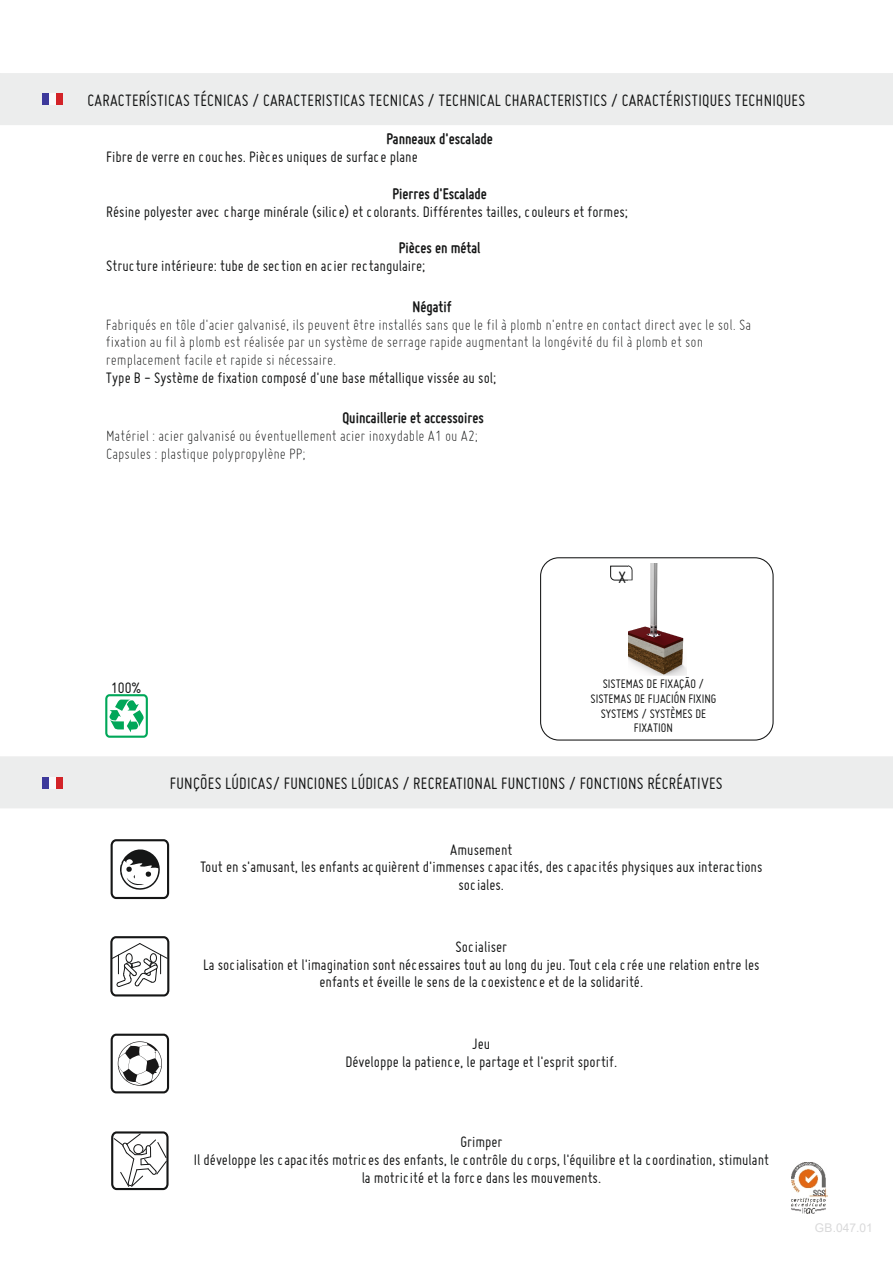
<style>
.page{position:relative;width:893px;height:1263px;background:#fff}
.page>*{position:absolute;margin:0;border:0;box-sizing:border-box;transform-origin:0 0}
.t1{font:300 18px "Miso";letter-spacing:.015em;color:#151616}
.t2{font:18px "Miso";color:#151616}
.t3{font:300 16.5px/17.7px "Miso";color:#151616;text-align:center}
.t4{font:700 16.5px "Miso";color:#151616}
.t5{font:16.5px "Miso";color:#151616}
.t6{font:13.5px/14.5px "Miso";color:#151616;text-align:center}
.t7{font:12px "Arial";color:#d9d9da}
</style>
<div class="page">
<div style="left:0;top:73px;width:893px;height:52px;background:#eceded"></div>
<div style="left:0;top:757px;width:893px;height:51px;background:#eceded"></div>
<div style="left:42px;top:93px;width:7px;height:12px;background:#3d399b"></div>
<div style="left:49px;top:93px;width:7px;height:12px;background:#faf9fa"></div>
<div style="left:56px;top:93px;width:7px;height:12px;background:#d32328"></div>
<div style="left:42px;top:777px;width:7px;height:12px;background:#3d399b"></div>
<div style="left:49px;top:777px;width:7px;height:12px;background:#faf9fa"></div>
<div style="left:56px;top:777px;width:7px;height:12px;background:#d32328"></div>
<div style="left:110px;top:936px;width:59px;height:60px;background:#fff;border:2px solid #151616;border-radius:5px"></div>
<svg style="left:111px;top:942px;width:57px;height:45px"></svg>
<div style="left:111px;top:839px;width:58px;height:60px;background:#fff;border:2px solid #151616;border-radius:5px"></div>
<svg style="left:120px;top:848px;width:47px;height:47px"></svg>
<div style="left:111px;top:1034px;width:58px;height:59px;background:#fff;border:2px solid #151616;border-radius:5px"></div>
<svg style="left:118px;top:1041px;width:44px;height:45px"></svg>
<img style="left:791px;top:1163px;width:36px;height:51px">
<div style="left:105px;top:694px;width:43px;height:44px;background:#fff;border:2px solid #00a759;border-radius:3px"></div>
<svg style="left:109px;top:699px;width:35px;height:33px"></svg>
<svg style="left:111px;top:1131px;width:58px;height:59px"></svg>
<svg style="left:113px;top:1133px;width:55px;height:54px"></svg>
<div style="left:540px;top:557px;width:234px;height:183px;border:1px solid #151616;border-radius:18px"></div>
<svg style="left:610px;top:565px;width:18px;height:16px"></svg>
<img style="left:628px;top:564px;width:58px;height:111px">
<p class="t1" style="left:87px;top:94px;width:719px">CARACTERÍSTICAS TÉCNICAS / CARACTERISTICAS TECNICAS / TECHNICAL CHARACTERISTICS / CARACTÉRISTIQUES TECHNIQUES</p>
<p class="t4" style="left:387px;top:133px;width:108px">Panneaux d'escalade</p>
<p class="t3" style="left:106px;top:150px;width:313px">Fibre de verre en couches. Pièces uniques de surface plane</p>
<p class="t4" style="left:393px;top:188px;width:96px">Pierres d'Escalade</p>
<p class="t3" style="left:106px;top:204px;width:523px">Résine polyester avec charge minérale (silice) et colorants. Différentes tailles, couleurs et formes;</p>
<p class="t4" style="left:399px;top:242px;width:83px">Pièces en métal</p>
<p class="t3" style="left:106px;top:259px;width:321px">Structure intérieure: tube de section en acier rectangulaire;</p>
<p class="t4" style="left:412px;top:297px;width:41px">Négatif</p>
<p class="t3" style="left:106px;top:315px;width:647px;text-align:left">Fabriqués en tôle d'acier galvanisé, ils peuvent être installés sans que le fil à plomb n'entre en contact direct avec le sol. Sa fixation au fil à plomb est réalisée par un système de serrage rapide augmentant la longévité du fil à plomb et son remplacement facile et rapide si nécessaire.</p>
<p class="t5" style="left:106px;top:369px;width:392px">Type B - Système de fixation composé d'une base métallique vissée au sol;</p>
<p class="t4" style="left:342px;top:409px;width:143px">Quincaillerie et accessoires</p>
<p class="t3" style="left:106px;top:427px;width:373px;text-align:left">Matériel : acier galvanisé ou éventuellement acier inoxydable A1 ou A2;<br>Capsules : plastique polypropylène PP;</p>
<p class="t2" style="left:619px;top:567px;width:9px">X</p>
<p class="t3" style="left:111px;top:680px;width:32px">100%</p>
<p class="t6" style="left:590px;top:678px;width:127px">SISTEMAS DE FIXAÇÃO /<br>SISTEMAS DE FIJACIÓN FIXING<br>SYSTEMS / SYSTÈMES DE<br>FIXATION</p>
<p class="t1" style="left:170px;top:777px;width:554px">FUNÇÕES LÚDICAS/ FUNCIONES LÚDICAS / RECREATIONAL FUNCTIONS / FONCTIONS RÉCRÉATIVES</p>
<p class="t3" style="left:200px;top:842px;width:564px">Amusement<br>Tout en s'amusant, les enfants acquièrent d'immenses capacités, des capacités physiques aux interactions sociales.</p>
<p class="t3" style="left:203px;top:939px;width:558px">Socialiser<br>La socialisation et l'imagination sont nécessaires tout au long du jeu. Tout cela crée une relation entre les enfants et éveille le sens de la coexistence et de la solidarité.</p>
<p class="t3" style="left:345px;top:1036px;width:273px">Jeu<br>Développe la patience, le partage et l'esprit sportif.</p>
<p class="t3" style="left:194px;top:1134px;width:577px">Grimper<br>Il développe les capacités motrices des enfants, le contrôle du corps, l'équilibre et la coordination, stimulant la motricité et la force dans les mouvements.</p>
<p class="t7" style="left:815px;top:1220px;width:60px">GB.047.01</p>
</div>
